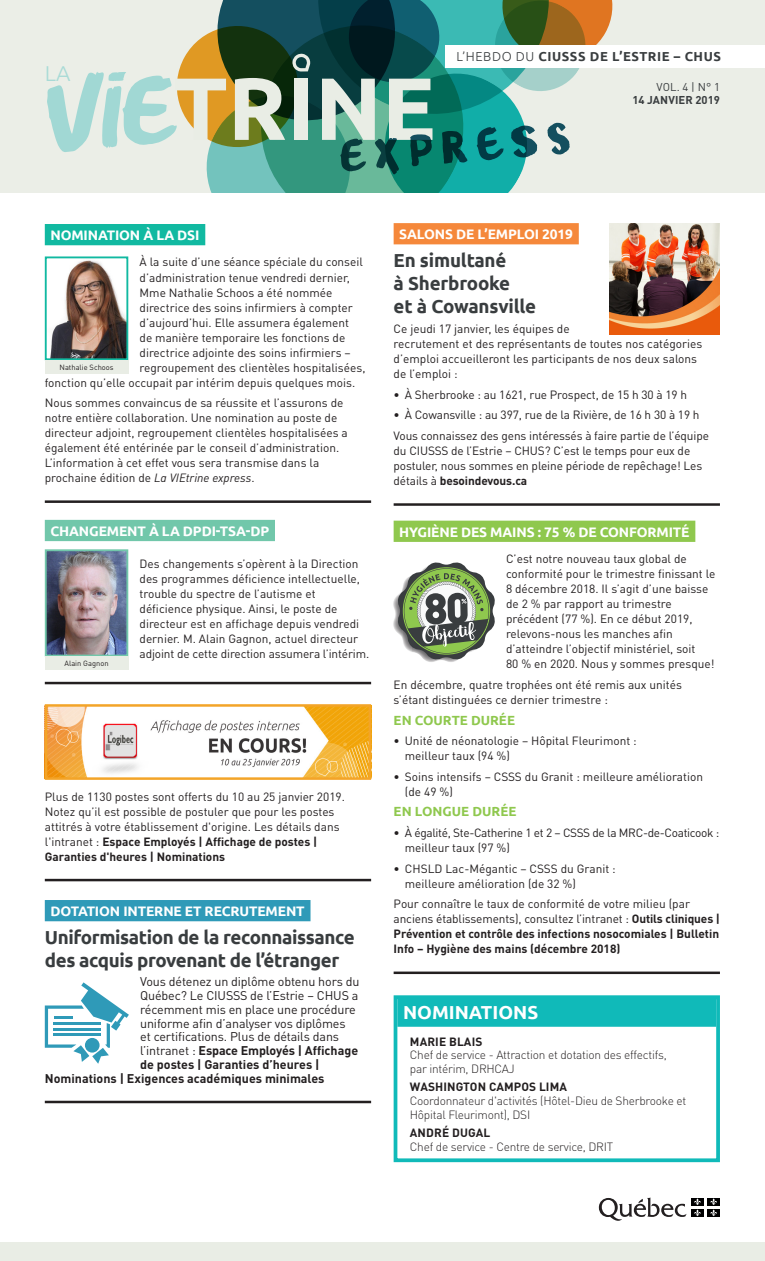
<style>
.page{position:relative;width:765px;height:1261px;background:#fff}
.page>*{position:absolute;margin:0;border:0;box-sizing:border-box;transform-origin:0 0}
.t1{font:300 21.5px "Ubuntu";color:rgb(153 214 210/.9);scale:1.05 1}
.Texte_courant_9_5_13{font:700 18.75px/22.5px "Ubuntu";letter-spacing:-.02em;color:#393d3f}
.Titre__ajouter_coule{font:700 18.75px/22.5px "Ubuntu";letter-spacing:-.01em;color:#393d3f}
.t2{font:700 18.75px "Ubuntu";color:#fff}
.Section_inversé{font:700 13.75px "Ubuntu";letter-spacing:-.01em;color:#fff}
.Sous-titre__ajouter{font:700 13.25px "Ubuntu";color:#8fc84e}
.t3{font:700 13px "Ubuntu";letter-spacing:.045em;color:#393d3f}
.Texte_courant_9_5_13-2{font:12.5px "DIN Pro";letter-spacing:-.01em;color:#231f20}
.Texte_courant_9_5_13-3{font:700 12.5px "DIN Pro";color:#231f20}
.Texte_courant_9_5_13-4{font:11.88px/15px "DIN Pro";color:#231f20}
.Texte_courant_9_5_13-5{font:700 11.88px/15px "DIN Pro";color:#231f20}
.t4{font:300 11.88px/13.8px "DIN Pro";letter-spacing:-.02em;color:#231f20}
.Texte_courant_9_5_13-6{font:11.88px/15px "DIN Pro";letter-spacing:-.03em;color:#231f20}
.t5{font:700 11.25px "DIN Pro";letter-spacing:.005em;color:#393d3f}
.t6{font:11.25px "DIN Pro";color:#393d3f}
.Texte_courant_9_5_13-7{font:7.5px "DIN Pro";color:#231f20}
.s1{font-weight:300}
.s2{font-family:"DIN Regular Italic Alt"}
.s3{font-weight:700}
.s4{font-weight:400}
</style>
<div class="page">
<div style="left:397px;top:996px;width:319px;height:30px;background:#10bab9"></div>
<div style="left:394px;top:995px;width:326px;height:166px;border:4px solid #10bab9"></div>
<div style="left:45px;top:224px;width:160px;height:21px;background:#11b9a1"></div>
<hr style="left:45px;top:500px;width:326px;height:3px;background:#231f20">
<div style="left:45px;top:519px;width:230px;height:22px;background:#71c7aa"></div>
<hr style="left:45px;top:681px;width:326px;height:3px;background:#231f20">
<hr style="left:45px;top:878px;width:326px;height:3px;background:#231f20">
<div style="left:45px;top:899px;width:265px;height:22px;background:#2f9ab8"></div>
<hr style="left:45px;top:1100px;width:326px;height:2px;background:#231f20">
<div style="left:394px;top:223px;width:185px;height:21px;background:#f5883b"></div>
<hr style="left:394px;top:503px;width:326px;height:2px;background:#231f20">
<div style="left:394px;top:520px;width:301px;height:22px;background:#8fc84e"></div>
<hr style="left:394px;top:971px;width:326px;height:2px;background:#231f20">
<img style="left:48px;top:707px;width:320px;height:69px">
<div style="left:45px;top:704px;width:326px;height:75px;border:2px solid #f3a428"></div>
<img style="left:44px;top:256px;width:85px;height:105px">
<img style="left:44px;top:549px;width:85px;height:108px">
<img style="left:609px;top:223px;width:111px;height:111px">
<img style="left:424px;top:659px;width:35px;height:3px">
<img style="left:393px;top:595px;width:5px;height:38px">
<svg style="left:398px;top:562px;width:97px;height:97px"></svg>
<svg style="left:45px;top:982px;width:84px;height:81px"></svg>
<div style="left:45px;top:360px;width:83px;height:14px;background:#e9ede5"></div>
<div style="left:45px;top:656px;width:83px;height:14px;background:#e9ede5"></div>
<div style="left:0;top:1241px;width:765px;height:19px;background:#e9ede5"></div>
<div style="left:0;top:0;width:765px;height:193px;background:#e9ede5"></div>
<svg style="left:47px;top:0;width:565px;height:193px"></svg>
<div style="left:445px;top:45px;width:320px;height:22px;background:#fff"></div>
<svg style="left:599px;top:1197px;width:87px;height:23px"></svg>
<div style="left:691px;top:1197px;width:13px;height:8px;background:#000001"></div>
<div style="left:707px;top:1197px;width:13px;height:8px;background:#000001"></div>
<div style="left:691px;top:1208px;width:13px;height:8px;background:#000001"></div>
<svg style="left:694px;top:1197px;width:7px;height:18px"></svg>
<div style="left:707px;top:1208px;width:13px;height:8px;background:#000001"></div>
<svg style="left:710px;top:1197px;width:7px;height:18px"></svg>
<h1 class="t1" style="left:44px;top:60px;width:27px">LA</h1>
<p class="t3" style="left:457px;top:48px;width:266px"><span class="s1">L’HEBDO DU</span> CIUSSS DE L’ESTRIE – CHUS</p>
<p class="t6" style="left:657px;top:79px;width:65px">VOL. 4 | N° 1</p>
<p class="t5" style="left:632px;top:93px;width:89px">14 JANVIER 2019</p>
<p class="Section_inversé" style="left:50px;top:227px;width:151px">NOMINATION À LA DSI</p>
<p class="Texte_courant_9_5_13-4" style="left:140px;top:254px;width:225px">À la suite d’une séance spéciale du conseil</p>
<p class="Texte_courant_9_5_13-4" style="left:140px;top:269px;width:212px">d’administration tenue vendredi dernier,</p>
<p class="Texte_courant_9_5_13-4" style="left:140px;top:284px;width:194px">Mme Nathalie Schoos a été nommée</p>
<p class="Texte_courant_9_5_13-4" style="left:140px;top:299px;width:215px">directrice des soins infirmiers à compter</p>
<p class="Texte_courant_9_5_13-4" style="left:140px;top:314px;width:211px">d’aujourd’hui. Elle assumera également</p>
<p class="Texte_courant_9_5_13-4" style="left:140px;top:329px;width:207px">de manière temporaire les fonctions de</p>
<p class="Texte_courant_9_5_13-4" style="left:140px;top:344px;width:213px">directrice adjointe des soins infirmiers –</p>
<p class="Texte_courant_9_5_13-4" style="left:140px;top:359px;width:227px">regroupement des clientèles hospitalisées,</p>
<p class="Texte_courant_9_5_13-4" style="left:45px;top:374px;width:312px">fonction qu’elle occupait par intérim depuis quelques mois.</p>
<p class="Texte_courant_9_5_13-4" style="left:45px;top:395px;width:305px">Nous sommes convaincus de sa réussite et l’assurons de notre entière collaboration. Une nomination au poste de directeur adjoint, regroupement clientèles hospitalisées a également été entérinée par le conseil d’administration.<br>L’information à cet effet vous sera transmise dans la prochaine édition de <span class="s2">La VIEtrine express</span>.</p>
<p class="Section_inversé" style="left:50px;top:522px;width:220px">CHANGEMENT À LA DPDI-TSA-DP</p>
<p class="Texte_courant_9_5_13-4" style="left:140px;top:555px;width:231px">Des changements s’opèrent à la Direction des programmes déficience intellectuelle, trouble du spectre de l’autisme et déficience physique. Ainsi, le poste de directeur est en affichage depuis vendredi dernier. M. Alain Gagnon, actuel directeur adjoint de cette direction assumera l’intérim.</p>
<p class="Texte_courant_9_5_13-7" style="left:60px;top:362px;width:56px">Nathalie Schoos</p>
<p class="Texte_courant_9_5_13-7" style="left:65px;top:658px;width:46px">Alain Gagnon</p>
<p class="Texte_courant_9_5_13-4" style="left:45px;top:788px;width:302px">Plus de 1130 postes sont offerts du 10 au 25 janvier 2019.<br>Notez qu’il est possible de postuler que pour les postes attitrés à votre établissement d'origine. Les détails dans l'intranet : <span class="s3">Espace Employés | Affichage de postes | Garanties d'heures | Nominations</span></p>
<p class="Section_inversé" style="left:50px;top:902px;width:256px">DOTATION INTERNE ET RECRUTEMENT</p>
<p class="Texte_courant_9_5_13" style="left:45px;top:925px;width:311px">Uniformisation de la reconnaissance des acquis provenant de l’étranger</p>
<p class="Texte_courant_9_5_13-2" style="left:140px;top:973px;width:221px">Vous détenez un diplôme obtenu hors du</p>
<p class="Texte_courant_9_5_13-2" style="left:140px;top:986px;width:220px">Québec? Le CIUSSS de l’Estrie – CHUS a</p>
<p class="Texte_courant_9_5_13-2" style="left:140px;top:1000px;width:217px">récemment mis en place une procédure</p>
<p class="Texte_courant_9_5_13-2" style="left:140px;top:1014px;width:207px">uniforme afin d’analyser vos diplômes</p>
<p class="Texte_courant_9_5_13-2" style="left:140px;top:1028px;width:200px">et certifications. Plus de détails dans</p>
<p class="Texte_courant_9_5_13-3" style="left:140px;top:1041px;width:219px"><span class="s4">l’intranet :</span> Espace Employés | Affichage</p>
<p class="Texte_courant_9_5_13-3" style="left:140px;top:1055px;width:181px">de postes | Garanties d’heures |</p>
<p class="Texte_courant_9_5_13-3" style="left:45px;top:1069px;width:281px">Nominations | Exigences académiques minimales</p>
<p class="Section_inversé" style="left:399px;top:226px;width:175px">SALONS DE L’EMPLOI 2019</p>
<p class="Titre__ajouter_coule" style="left:394px;top:249px;width:144px">En simultané<br>à Sherbrooke<br>et à Cowansville</p>
<p class="Texte_courant_9_5_13-4" style="left:394px;top:321px;width:310px">Ce jeudi 17 janvier, les équipes de<br>recrutement et des représentants de toutes nos catégories d’emploi accueilleront les participants de nos deux salons de l’emploi :</p>
<p class="Texte_courant_9_5_13-4" style="left:394px;top:386px;width:295px">• À Sherbrooke : au 1621, rue Prospect, de 15 h 30 à 19 h</p>
<p class="Texte_courant_9_5_13-4" style="left:394px;top:407px;width:307px">• À Cowansville : au 397, rue de la Rivière, de 16 h 30 à 19 h</p>
<p class="Texte_courant_9_5_13-4" style="left:394px;top:428px;width:317px">Vous connaissez des gens intéressés à faire partie de l’équipe du CIUSSS de l’Estrie – CHUS? C’est le temps pour eux de postuler, nous sommes en pleine période de repêchage! Les détails à <span class="s3">besoindevous.ca</span></p>
<p class="Section_inversé" style="left:399px;top:523px;width:292px">HYGIÈNE DES MAINS : 75 % DE CONFORMITÉ</p>
<p class="Texte_courant_9_5_13-4" style="left:506px;top:550px;width:211px">C’est notre nouveau taux global de conformité pour le trimestre finissant le 8 décembre 2018. Il s’agit d’une baisse de 2 % par rapport au trimestre précédent (77 %). En ce début 2019, relevons-nous les manches afin d’atteindre l’objectif ministériel, soit<br>80 % en 2020. Nous y sommes presque!</p>
<p class="Texte_courant_9_5_13-4" style="left:394px;top:676px;width:290px">En décembre, quatre trophées ont été remis aux unités s’étant distinguées ce dernier trimestre :</p>
<p class="Sous-titre__ajouter" style="left:394px;top:711px;width:123px">EN COURTE DURÉE</p>
<p class="Texte_courant_9_5_13-4" style="left:405px;top:732px;width:233px;text-indent:-11px">• Unité de néonatologie – Hôpital Fleurimont : meilleur taux (94 %)</p>
<p class="Texte_courant_9_5_13-4" style="left:405px;top:768px;width:300px;text-indent:-11px">• Soins intensifs – CSSS du Granit : meilleure amélioration (de 49 %)</p>
<p class="Sous-titre__ajouter" style="left:394px;top:803px;width:124px">EN LONGUE DURÉE</p>
<p class="Texte_courant_9_5_13-6" style="left:405px;top:824px;width:316px;text-indent:-11px">• À égalité, Ste-Catherine 1 et 2 – CSSS de la MRC-de-Coaticook : meilleur taux (97 %)</p>
<p class="Texte_courant_9_5_13-4" style="left:405px;top:860px;width:212px;text-indent:-11px">• CHSLD Lac-Mégantic – CSSS du Granit : meilleure amélioration (de 32 %)</p>
<p class="Texte_courant_9_5_13-5" style="left:394px;top:895px;width:328px"><span class="s4">Pour connaître le taux de conformité de votre milieu (par anciens établissements), consultez l’intranet :</span> Outils cliniques | Prévention et contrôle des infections nosocomiales | Bulletin Info – Hygiène des mains (décembre 2018)</p>
<p class="t2" style="left:403px;top:1000px;width:137px">NOMINATIONS</p>
<p class="Texte_courant_9_5_13-5" style="left:410px;top:1033px;width:74px">MARIE BLAIS</p>
<p class="t4" style="left:410px;top:1047px;width:258px">Chef de service - Attraction et dotation des effectifs, par intérim, DRHCAJ</p>
<p class="Texte_courant_9_5_13-5" style="left:410px;top:1078px;width:159px">WASHINGTON CAMPOS LIMA</p>
<p class="t4" style="left:410px;top:1093px;width:278px">Coordonnateur d'activités (Hôtel-Dieu de Sherbrooke et<br>Hôpital Fleurimont), DSI</p>
<p class="Texte_courant_9_5_13-5" style="left:410px;top:1124px;width:82px">ANDRÉ DUGAL</p>
<p class="t4" style="left:410px;top:1138px;width:205px">Chef de service - Centre de service, DRIT</p>
</div>
